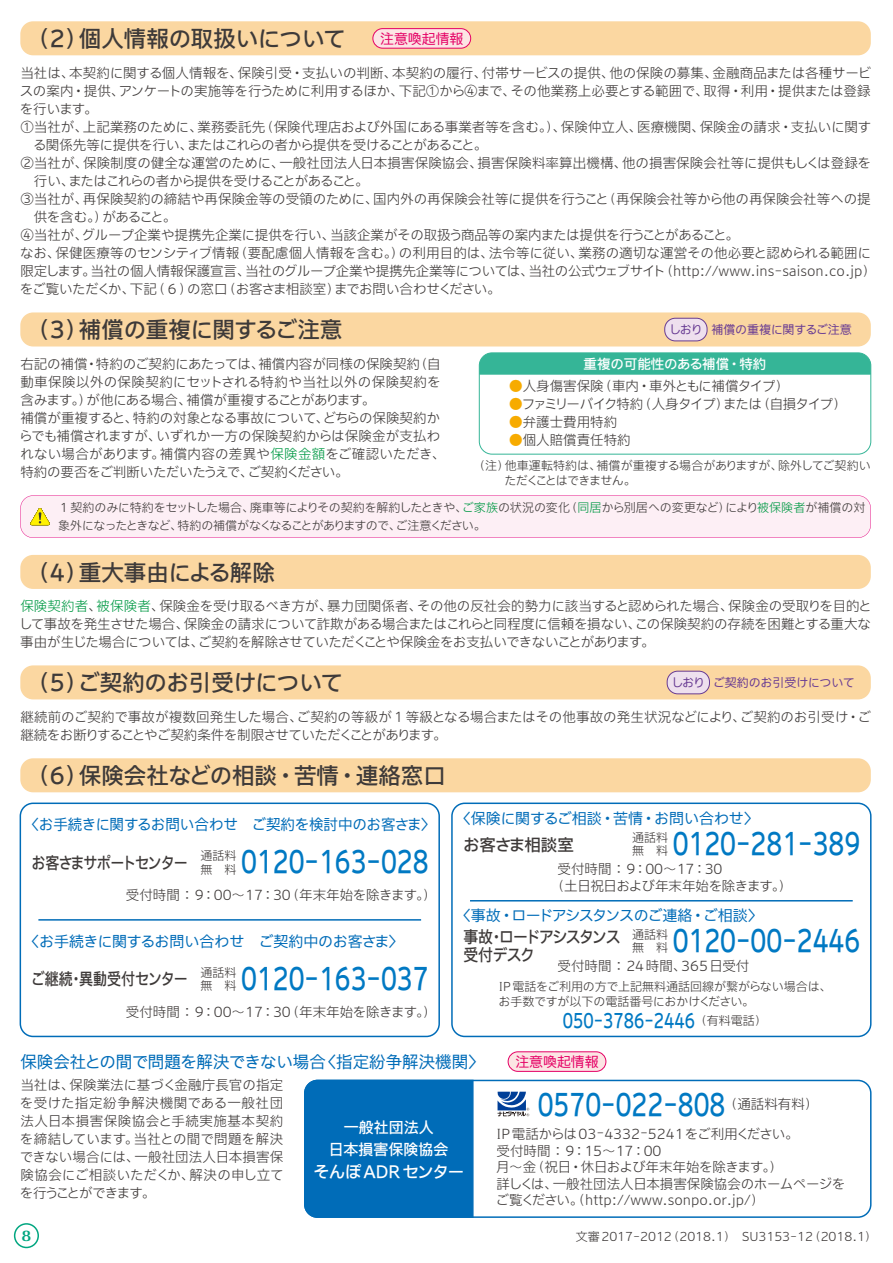
<style>
.page{position:relative;width:893px;height:1263px;background:#fff}
.page>*{position:absolute;margin:0;border:0;box-sizing:border-box;transform-origin:0 0}
.t1{font:500 30px "Iwa UCDA Goth Std";color:#0079c3;scale:.79 1}
.t2{font:500 22.5px "Iwa UCDA Goth Std";color:#3e3a39}
.t3{font:500 19.5px "Iwa UCDA Goth Std";color:#0079c3;scale:.79 1}
.t4{font:100 16.5px "Iwa UCDA Goth Std";color:#006cb8}
.t5{font:500 16.5px/18px "Iwa UCDA Goth Std";letter-spacing:-.1em;color:#3e3a39;scale:.9 1}
.t6{font:500 16.5px "Iwa UCDA Goth Std";letter-spacing:-.08em;color:#3e3a39;scale:.85 1}
.t7{font:500 16.5px "Iwa UCDA Goth Std";color:#3e3a39;scale:.85 1}
.t8{font:500 16.5px "Iwa UCDA Goth Std";letter-spacing:-.03em;color:#fff}
.t9{font:500 16.5px "Iwa UCDA Goth Std";letter-spacing:-.03em;color:#3e3a39}
.t10{font:100 15px "Iwa UCDA Goth Std";letter-spacing:-.01em;color:#006cb8}
.t11{font:100 15px "Iwa UCDA Goth Std";letter-spacing:-.07em;color:#006cb8}
.t12{font:500 15px/22.5px "Iwa UCDA Goth Std";color:#fff;text-align:center}
.t13{font:100 13.95px "Iwa UCDA Goth Std";color:#e50065}
.t14{font:300 13.5px/18px "Iwa UCDA Goth Std";color:#3e3a39}
.t15{font:300 13.5px/16.5px "Iwa UCDA Goth Std";letter-spacing:-.02em;color:#3e3a39}
.t16{font:300 13.5px "Iwa UCDA Goth Std";letter-spacing:-.03em;color:#3e3a39}
.t17{font:300 13.5px "Iwa UCDA Goth Std";letter-spacing:-.04em;color:#3e3a39}
.t18{font:300 13.5px "Iwa UCDA Goth Std";letter-spacing:-.09em;color:#3e3a39}
.t19{font:300 13.5px "Iwa UCDA Goth Std";letter-spacing:-.08em;color:#3e3a39}
.t20{font:500 13.5px "Iwa UCDA Goth Std";letter-spacing:-.01em;color:#fff}
.t21{font:700 12.9px "Folk Pro";color:#00a680;scale:1.05 1}
.t22{font:300 12px/13.5px "Iwa UCDA Goth Std";letter-spacing:-.005em;color:#3e3a39}
.t23{font:300 12px/15px "Iwa UCDA Goth Std";letter-spacing:-.025em;color:#3e3a39}
.t24{font:100 12px "Iwa UCDA Goth Std";letter-spacing:-.01em;color:#683b93}
.s1{color:#094}
.s2{color:#f7ab00}
</style>
<div class="page">
<div style="left:20px;top:21px;width:851px;height:34px;background:#fbd7a1;border-radius:13px"></div>
<div style="left:20px;top:312px;width:851px;height:34px;background:#fbd7a1;border-radius:13px"></div>
<div style="left:304px;top:1079px;width:170px;height:138px;background:#006cb8"></div>
<div style="left:479px;top:353px;width:392px;height:22px;background:#35b597;border:1px solid #35b597"></div>
<div style="left:479px;top:352px;width:392px;height:103px;border:1px solid #35b597;border-radius:13px"></div>
<div style="left:373px;top:29px;width:98px;height:19px;background:#fce5e4;border-radius:10px"></div>
<div style="left:372px;top:28px;width:99px;height:21px;border:1px solid #e50065;border-radius:10px"></div>
<div style="left:20px;top:555px;width:851px;height:34px;background:#fbd7a1;border-radius:13px"></div>
<div style="left:20px;top:665px;width:851px;height:34px;background:#fbd7a1;border-radius:13px"></div>
<div style="left:20px;top:758px;width:851px;height:34px;background:#fbd7a1;border-radius:13px"></div>
<div style="left:20px;top:495px;width:851px;height:43px;background:#fdeff5"></div>
<div style="left:20px;top:802px;width:420px;height:235px;border:2px solid #006cb8;border-radius:13px"></div>
<hr style="left:38px;top:919px;width:383px;height:2px;background:#006cb8">
<div style="left:508px;top:1052px;width:98px;height:19px;background:#fce5e4;border-radius:10px"></div>
<div style="left:508px;top:1051px;width:98px;height:21px;border:1px solid #e50065;border-radius:10px"></div>
<div style="left:304px;top:1080px;width:567px;height:138px;border:2px solid #006cb8;border-radius:13px"></div>
<svg style="left:497px;top:1092px;width:32px;height:24px"></svg>
<div style="left:451px;top:802px;width:420px;height:235px;border:2px solid #006cb8;border-radius:13px"></div>
<hr style="left:470px;top:900px;width:383px;height:1px;background:#006cb8">
<div style="left:665px;top:318px;width:42px;height:23px;background:#eee0ee;border-radius:11px"></div>
<div style="left:664px;top:318px;width:43px;height:23px;border:1px solid #683b93;border-radius:11px"></div>
<div style="left:667px;top:671px;width:42px;height:23px;background:#eee0ee;border-radius:11px"></div>
<div style="left:667px;top:671px;width:43px;height:23px;border:1px solid #683b93;border-radius:11px"></div>
<div style="left:14px;top:1223px;width:25px;height:25px;border:2px solid #00a680;border-radius:50%"></div>
<p class="t2" style="left:27px;top:22px;width:320px">（2）個人情報の取扱いについて</p>
<p class="t13" style="left:380px;top:28px;width:85px">注意喚起情報</p>
<p class="t14" style="left:20px;top:63px;width:852px">当社は、本契約に関する個人情報を、保険引受・支払いの判断、本契約の履行、付帯サービスの提供、他の保険の募集、金融商品または各種サービ</p>
<p class="t15" style="left:20px;top:81px;width:852px">スの案内・提供、アンケートの実施等を行うために利用するほか、下記①から④まで、その他業務上必要とする範囲で、取得・利用・提供または登録</p>
<p class="t14" style="left:20px;top:99px;width:79px">を行います。</p>
<p class="t14" style="left:20px;top:117px;width:852px">①当社が、上記業務のために、業務委託先（保険代理店および外国にある事業者等を含む。）、保険仲立人、医療機関、保険金の請求・支払いに関す</p>
<p class="t17" style="left:33px;top:135px;width:456px">る関係先等に提供を行い、またはこれらの者から提供を受けることがあること。</p>
<p class="t14" style="left:20px;top:153px;width:852px">②当社が、保険制度の健全な運営のために、一般社団法人日本損害保険協会、損害保険料率算出機構、他の損害保険会社等に提供もしくは登録を</p>
<p class="t19" style="left:34px;top:171px;width:336px">行い、またはこれらの者から提供を受けることがあること。</p>
<p class="t14" style="left:20px;top:189px;width:852px">③当社が、再保険契約の締結や再保険金等の受領のために、国内外の再保険会社等に提供を行うこと（再保険会社等から他の再保険会社等への提</p>
<p class="t16" style="left:34px;top:207px;width:144px">供を含む。）があること。</p>
<p class="t14" style="left:20px;top:225px;width:720px">④当社が、グループ企業や提携先企業に提供を行い、当該企業がその取扱う商品等の案内または提供を行うことがあること。</p>
<p class="t14" style="left:20px;top:243px;width:852px">なお、保健医療等のセンシティブ情報（要配慮個人情報を含む。）の利用目的は、法令等に従い、業務の適切な運営その他必要と認められる範囲に</p>
<p class="t14" style="left:20px;top:261px;width:857px">限定します。当社の個人情報保護宣言、当社のグループ企業や提携先企業等については、当社の公式ウェブサイト（http://www.ins-saison.co.jp）</p>
<p class="t16" style="left:20px;top:279px;width:482px">をご覧いただくか、下記（６）の窓口（お客さま相談室）までお問い合わせください。</p>
<p class="t2" style="left:27px;top:313px;width:317px">（3）補償の重複に関するご注意</p>
<p class="t14" style="left:19px;top:354px;width:428px">右記の補償・特約のご契約にあたっては、補償内容が同様の保険契約（自動車保険以外の保険契約にセットされる特約や当社以外の保険契約を含みます。）が他にある場合、補償が重複することがあります。<br>補償が重複すると、特約の対象となる事故について、どちらの保険契約からでも補償されますが、いずれか一方の保険契約からは保険金が支払われない場合があります。補償内容の差異や<span class="s1">保険金額</span>をご確認いただき、特約の要否をご判断いただいたうえで、ご契約ください。</p>
<p class="t24" style="left:669px;top:321px;width:184px">しおり 補償の重複に関するご注意</p>
<p class="t20" style="left:584px;top:354px;width:184px">重複の可能性のある補償・特約</p>
<p class="t14" style="left:509px;top:376px;width:281px"><span class="s2">●</span>人身傷害保険（車内・車外ともに補償タイプ）</p>
<p class="t18" style="left:509px;top:395px;width:339px"><span class="s2">●</span>ファミリーバイク特約（人身タイプ）または（自損タイプ）</p>
<p class="t14" style="left:509px;top:412px;width:109px"><span class="s2">●</span>弁護士費用特約</p>
<p class="t14" style="left:509px;top:430px;width:123px"><span class="s2">●</span>個人賠償責任特約</p>
<p class="t23" style="left:504px;top:457px;width:368px;text-indent:-31px">（注）他車運転特約は、補償が重複する場合がありますが、除外してご契約いただくことはできません。</p>
<p class="t22" style="left:58px;top:498px;width:809px;line-height:18px">１契約のみに特約をセットした場合、廃車等によりその契約を解約したときや、<span class="s1">ご家族</span>の状況の変化（<span class="s1">同居</span>から別居への変更など）により<span class="s1">被保険者</span>が補償の対象外になったときなど、特約の補償がなくなることがありますので、ご注意ください。</p>
<p class="t2" style="left:27px;top:556px;width:249px">（4）重大事由による解除</p>
<p class="t14" style="left:19px;top:596px;width:854px;text-align:justify"><span class="s1">保険契約者</span>、<span class="s1">被保険者</span>、保険金を受け取るべき方が、暴力団関係者、その他の反社会的勢力に該当すると認められた場合、保険金の受取りを目的として事故を発生させた場合、保険金の請求について詐欺がある場合またはこれらと同程度に信頼を損ない、この保険契約の存続を困難とする重大な事由が生じた場合については、ご契約を解除させていただくことや保険金をお支払いできないことがあります。</p>
<p class="t2" style="left:27px;top:666px;width:317px">（5）ご契約のお引受けについて</p>
<p class="t24" style="left:671px;top:674px;width:185px">しおり ご契約のお引受けについて</p>
<p class="t14" style="left:20px;top:707px;width:852px">継続前のご契約で事故が複数回発生した場合、ご契約の等級が１等級となる場合またはその他事故の発生状況などにより、ご契約のお引受け・ご継続をお断りすることやご契約条件を制限させていただくことがあります。</p>
<p class="t2" style="left:27px;top:759px;width:420px">（6）保険会社などの相談・苦情・連絡窓口</p>
<p class="t10" style="left:25px;top:814px;width:412px">〈お手続きに関するお問い合わせ　ご契約を検討中のお客さま〉</p>
<p class="t1" style="left:241px;top:840px;width:239px">0120-163-028</p>
<p class="t22" style="left:200px;top:848px;width:37px">通話料無　料</p>
<p class="t14" style="left:126px;top:885px;width:312px">受付時間 ： 9：00～17：30（年末年始を除きます。）</p>
<p class="t6" style="left:32px;top:850px;width:185px">お客さまサポートセンター</p>
<p class="t10" style="left:24px;top:930px;width:381px">〈お手続きに関するお問い合わせ　ご契約中のお客さま〉</p>
<p class="t1" style="left:241px;top:956px;width:239px">0120-163-037</p>
<p class="t22" style="left:200px;top:965px;width:37px">通話料無　料</p>
<p class="t14" style="left:126px;top:1002px;width:312px">受付時間 ： 9：00～17：30（年末年始を除きます。）</p>
<p class="t7" style="left:31px;top:967px;width:186px">ご継続・異動受付センター</p>
<p class="t10" style="left:456px;top:807px;width:305px">〈保険に関するご相談・苦情・お問い合わせ〉</p>
<p class="t1" style="left:673px;top:822px;width:239px">0120-281-389</p>
<p class="t22" style="left:632px;top:830px;width:37px">通話料無　料</p>
<p class="t15" style="left:551px;top:860px;width:243px;text-indent:7px">受付時間 ： 9：00～17：30　<br>（土日祝日および年末年始を除きます。）</p>
<p class="t9" style="left:463px;top:832px;width:112px">お客さま相談室</p>
<p class="t11" style="left:456px;top:904px;width:308px">〈事故・ロードアシスタンスのご連絡・ご相談〉</p>
<p class="t1" style="left:673px;top:919px;width:239px">0120-00-2446</p>
<p class="t22" style="left:632px;top:927px;width:37px">通話料無　料</p>
<p class="t14" style="left:557px;top:956px;width:193px">受付時間 ： 24時間、365日受付</p>
<p class="t5" style="left:463px;top:926px;width:176px">事故・ロードアシスタンス受付デスク</p>
<p class="t22" style="left:498px;top:978px;width:335px;line-height:15px">IP電話をご利用の方で上記無料通話回線が繋がらない場合は、お手数ですが以下の電話番号におかけください。</p>
<p class="t3" style="left:563px;top:1006px;width:260px">050-3786-2446<sup>（有料電話）</sup></p>
<p class="t4" style="left:20px;top:1050px;width:466px">保険会社との間で問題を解決できない場合〈指定紛争解決機関〉</p>
<p class="t13" style="left:515px;top:1051px;width:85px">注意喚起情報</p>
<p class="t14" style="left:20px;top:1075px;width:265px;text-align:justify">当社は、保険業法に基づく金融庁長官の指定を受けた指定紛争解決機関である一般社団法人日本損害保険協会と手続実施基本契約を締結しています。当社との間で問題を解決できない場合には、一般社団法人日本損害保険協会にご相談いただくか、解決の申し立てを行うことができます。</p>
<p class="t1" style="left:538px;top:1082px;width:239px">0570-022-808</p>
<p class="t14" style="left:496px;top:1125px;width:351px;line-height:16.5px">IP電話からは03-4332-5241をご利用ください。<br>受付時間 ： 9：15～17：00<br>月～金（祝日・休日および年末年始を除きます。）<br>詳しくは、一般社団法人日本損害保険協会のホームページをご覧ください。（http://www.sonpo.or.jp/）</p>
<p class="t14" style="left:724px;top:1094px;width:96px">（通話料有料）</p>
<p class="t12" style="left:329px;top:1115px;width:121px">一般社団法人<br>日本損害保険協会</p>
<p class="t8" style="left:313px;top:1159px;width:153px">そんぽADRセンター</p>
<p class="t21" style="left:22px;top:1225px;width:10px">8</p>
<p class="t22" style="left:576px;top:1229px;width:302px">文審2017-2012（2018.1）　SU3153-12（2018.1）</p>
</div>
